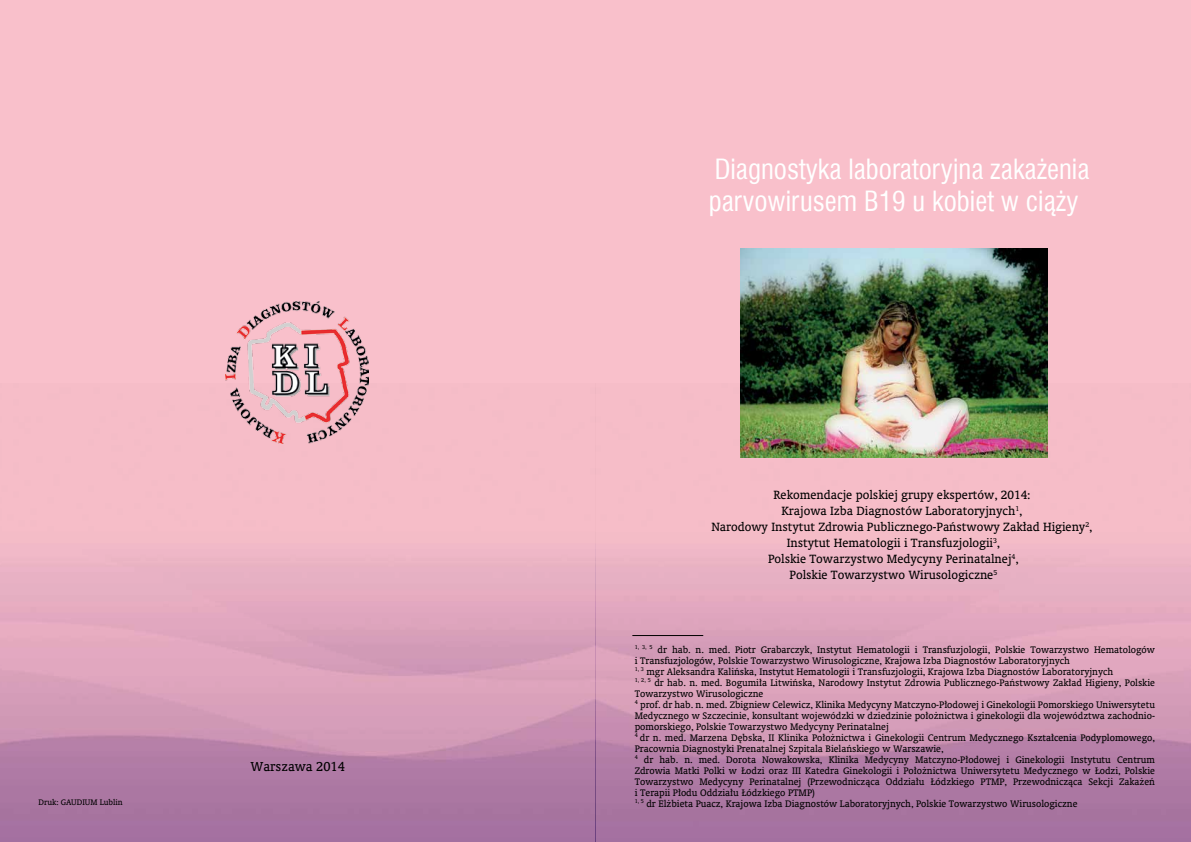
<style>
.page{position:relative;width:1191px;height:842px;background:#fff}
.page>*{position:absolute;margin:0;border:0;box-sizing:border-box;transform-origin:0 0}
.t1{font:27.2px/32.7px "Swis 721 Cn EU";color:#fff}
.t2{font:13px "Oranda PL";color:#000}
.t3{font:12px "Oranda PL";color:#000}
.t4{font:9.5px/11px "Oranda PL";color:#000}
.t5{font:8px "Oranda PL";color:#000}
</style>
<div class="page">
<div style="left:0;top:0;width:1191px;height:383px;background:#f9c0cb"></div>
<img style="left:0;top:383px;width:1191px;height:459px">
<img style="left:225px;top:301px;width:143px;height:142px">
<hr style="left:632px;top:635px;width:71px;height:1px;background:#000">
<img style="left:740px;top:248px;width:307px;height:210px">
<p class="t5" style="left:39px;top:797px;width:86px">Druk: GAUDIUM Lublin</p>
<h2 class="t2" style="left:251px;top:758px;width:96px">Warszawa 2014</h2>
<h1 class="t1" style="left:709px;top:152px;width:382px">Diagnostyka laboratoryjna zakażenia parvowirusem B19 u kobiet w ciąży</h1>
<p class="t3" style="left:773px;top:487px;width:258px">Rekomendacje polskiej grupy ekspertów, 2014:</p>
<p class="t3" style="left:781px;top:503px;width:242px">Krajowa Izba Diagnostów Laboratoryjnych<sup>1</sup>,</p>
<p class="t3" style="left:711px;top:519px;width:382px">Narodowy Instytut Zdrowia Publicznego-Państwowy Zakład Higieny<sup>2</sup>,</p>
<p class="t3" style="left:786px;top:535px;width:215px">Instytut Hematologii i Transfuzjologii<sup>3</sup>,</p>
<p class="t3" style="left:768px;top:551px;width:252px">Polskie Towarzystwo Medycyny Perinatalnej<sup>4</sup>,</p>
<p class="t3" style="left:789px;top:567px;width:209px">Polskie Towarzystwo Wirusologiczne<sup>5</sup></p>
<p class="t4" style="left:634px;top:643px;width:522px"><sup>1,</sup> <sup>3,</sup> <sup>5</sup> dr hab. n. med. Piotr Grabarczyk, Instytut Hematologii i Transfuzjologii, Polskie Towarzystwo Hematologów i Transfuzjologów, Polskie Towarzystwo Wirusologiczne, Krajowa Izba Diagnostów Laboratoryjnych<br><sup>1,</sup> <sup>3</sup> mgr Aleksandra Kalińska, Instytut Hematologii i Transfuzjologii, Krajowa Izba Diagnostów Laboratoryjnych<br><sup>1,</sup> <sup>2,</sup> <sup>5</sup> dr hab. n. med. Bogumiła Litwińska, Narodowy Instytut Zdrowia Publicznego-Państwowy Zakład Higieny, Polskie Towarzystwo Wirusologiczne<br><sup>4</sup> prof. dr hab. n. med. Zbigniew Celewicz, Klinika Medycyny Matczyno-Płodowej i Ginekologii Pomorskiego Uniwersytetu Medycznego w Szczecinie, konsultant wojewódzki w dziedzinie położnictwa i ginekologii dla województwa zachodnio&shy;pomorskiego, Polskie Towarzystwo Medycyny Perinatalnej<br><sup>4</sup> dr n. med. Marzena Dębska, II Klinika Położnictwa i Ginekologii Centrum Medycznego Kształcenia Podyplomowego, Pracownia Diagnostyki Prenatalnej Szpitala Bielańskiego w Warszawie,<br><sup>4</sup> dr hab. n. med. Dorota Nowakowska, Klinika Medycyny Matczyno-Płodowej i Ginekologii Instytutu Centrum Zdrowia Matki Polki w Łodzi oraz III Katedra Ginekologii i Położnictwa Uniwersytetu Medycznego w Łodzi, Polskie Towarzystwo Medycyny Perinatalnej (Przewodnicząca Oddziału Łódzkiego PTMP, Przewodnicząca Sekcji Zakażeń i Terapii Płodu Oddziału Łódzkiego PTMP)<br><sup>1,</sup> <sup>5</sup> dr Elżbieta Puacz, Krajowa Izba Diagnostów Laboratoryjnych, Polskie Towarzystwo Wirusologiczne</p>
</div>
